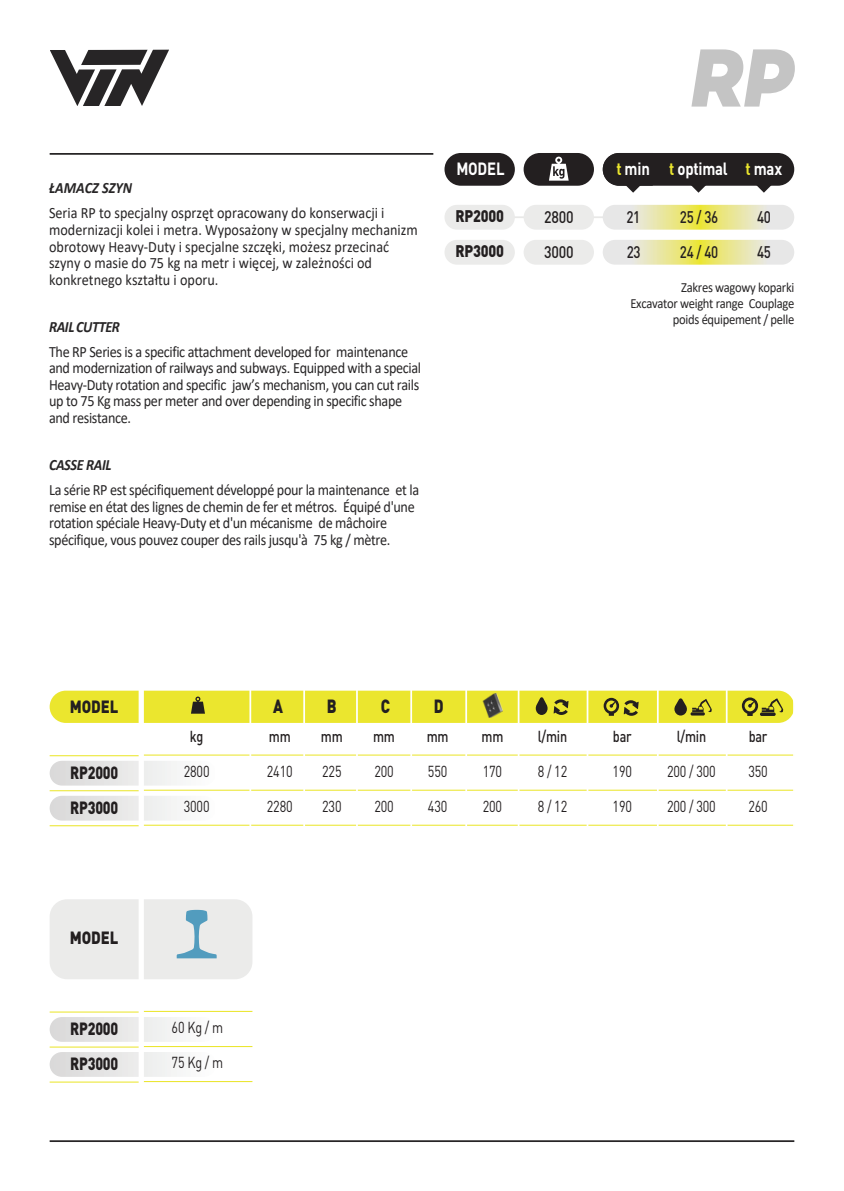
<style>
.page{position:relative;width:844px;height:1191px;background:#fff}
.page>*{position:absolute;margin:0;border:0;box-sizing:border-box;transform-origin:0 0}
.t1{font:italic 800 84px "Campton";color:#c4c4c4;scale:.9 1}
.t2{font:900 18.9px "DIN";color:#231f20;scale:.8 1}
.t3{font:900 17.5px/35px "DIN";letter-spacing:-.015em;color:#231f20;scale:.8 1}
.t4{font:700 17.5px "DIN";letter-spacing:-.015em;color:#fff;scale:.85 1}
.t5{font:900 17.5px "DIN";letter-spacing:-.015em;color:#231f20;scale:.85 1}
.t6{font:500 16.62px "DIN";letter-spacing:-.015em;color:#231f20;scale:.8 1}
.t7{font:900 16.62px/35px "DIN";letter-spacing:-.015em;color:#231f20;scale:.85 1}
.t8{font:500 16.62px "DIN";letter-spacing:-.015em;color:#231f20;scale:.85 1}
.t9{font:15.75px/16.6px "Calibri";letter-spacing:-.025em;color:#272526;scale:.9 1}
.t10{font:15.75px/16.6px "Calibri";color:#272526;scale:.9 1}
.t11{font:15.75px "DIN";letter-spacing:-.015em;color:#231f20;scale:.8 1}
.t12{font:500 15.75px "DIN";letter-spacing:-.015em;color:#231f20;scale:.8 1}
.t13{font:14px/15.8px "Calibri";letter-spacing:-.025em;color:#272526;text-align:right;scale:.9 1}
.s1{font-weight:700;font-style:italic}
.s2{color:#ebe62e}
</style>
<div class="page">
<svg style="left:50px;top:49px;width:119px;height:57px"></svg>
<hr style="left:50px;top:1140px;width:744px;height:2px;background:#272526">
<hr style="left:50px;top:153px;width:383px;height:2px;background:#272526">
<svg style="left:50px;top:1052px;width:127px;height:24px"></svg>
<svg style="left:50px;top:1017px;width:127px;height:24px"></svg>
<svg style="left:50px;top:796px;width:127px;height:24px"></svg>
<svg style="left:50px;top:761px;width:127px;height:24px"></svg>
<div style="left:50px;top:690px;width:744px;height:33px;background:#ebe62e;border-radius:16px"></div>
<hr style="left:50px;top:755px;width:89px;height:1px;background:#ebe62e">
<hr style="left:50px;top:790px;width:89px;height:1px;background:#ebe62e">
<hr style="left:50px;top:825px;width:89px;height:1px;background:#ebe62e">
<hr style="left:141px;top:754px;width:653px;height:1px;background:#ebe62e">
<hr style="left:141px;top:789px;width:653px;height:1px;background:#ebe62e">
<hr style="left:141px;top:824px;width:653px;height:1px;background:#ebe62e">
<hr style="left:249px;top:688px;width:2px;height:143px;background:#fff">
<hr style="left:303px;top:688px;width:2px;height:143px;background:#fff">
<hr style="left:356px;top:688px;width:2px;height:143px;background:#fff">
<hr style="left:410px;top:688px;width:2px;height:143px;background:#fff">
<hr style="left:465px;top:688px;width:2px;height:143px;background:#fff">
<hr style="left:586px;top:688px;width:2px;height:143px;background:#fff">
<hr style="left:656px;top:688px;width:2px;height:143px;background:#fff">
<div style="left:139px;top:688px;width:5px;height:144px;background:#fff"></div>
<hr style="left:517px;top:688px;width:2px;height:143px;background:#fff">
<hr style="left:725px;top:688px;width:2px;height:143px;background:#fff">
<img style="left:482px;top:694px;width:20px;height:23px">
<svg style="left:553px;top:699px;width:15px;height:16px"></svg>
<svg style="left:674px;top:698px;width:12px;height:17px"></svg>
<svg style="left:191px;top:696px;width:14px;height:17px"></svg>
<hr style="left:690px;top:712px;width:14px;height:3px;background:#231f20">
<svg style="left:692px;top:699px;width:19px;height:14px"></svg>
<svg style="left:603px;top:698px;width:35px;height:18px"></svg>
<svg style="left:535px;top:697px;width:12px;height:18px"></svg>
<svg style="left:741px;top:697px;width:42px;height:19px"></svg>
<hr style="left:793px;top:688px;width:1px;height:143px;background:#fff">
<div style="left:50px;top:899px;width:202px;height:80px;background:#ebebea;border-radius:17px"></div>
<hr style="left:50px;top:1011px;width:89px;height:1px;background:#ebe62e">
<hr style="left:50px;top:1046px;width:89px;height:1px;background:#ebe62e">
<hr style="left:50px;top:1081px;width:89px;height:1px;background:#ebe62e">
<hr style="left:141px;top:1011px;width:111px;height:1px;background:#ebe62e">
<hr style="left:141px;top:1046px;width:111px;height:1px;background:#ebe62e">
<hr style="left:141px;top:1081px;width:111px;height:1px;background:#ebe62e">
<div style="left:139px;top:893px;width:5px;height:195px;background:#fff"></div>
<svg style="left:177px;top:910px;width:40px;height:48px"></svg>
<hr style="left:510px;top:216px;width:97px;height:2px;background:#e8e8e7">
<div style="left:602px;top:153px;width:192px;height:33px;background:#231f20;border-radius:16px"></div>
<div style="left:444px;top:240px;width:70px;height:25px;background:#ebebea;border-radius:12px"></div>
<div style="left:444px;top:205px;width:70px;height:25px;background:#ebebea;border-radius:12px"></div>
<svg style="left:603px;top:205px;width:191px;height:25px;background:#e9e7ad"></svg>
<svg style="left:603px;top:240px;width:191px;height:25px;background:#e9e7ad"></svg>
<svg style="left:687px;top:185px;width:22px;height:8px"></svg>
<svg style="left:752px;top:185px;width:22px;height:8px"></svg>
<svg style="left:602px;top:153px;width:50px;height:40px"></svg>
<div style="left:444px;top:153px;width:70px;height:33px;background:#231f20;border-radius:16px"></div>
<div style="left:523px;top:240px;width:70px;height:25px;background:#ebebea;border-radius:12px"></div>
<div style="left:523px;top:205px;width:70px;height:25px;background:#ebebea;border-radius:12px"></div>
<div style="left:523px;top:153px;width:70px;height:33px;background:#231f20;border-radius:16px"></div>
<svg style="left:549px;top:157px;width:19px;height:24px"></svg>
<p class="t10" style="left:49px;top:175px;width:374px;line-height:24.8px"><span class="s1">ŁAMACZ SZYN<br></span>Seria RP to specjalny osprzęt opracowany do konserwacji i</p>
<p class="t10" style="left:49px;top:221px;width:411px">modernizacji kolei i metra. Wyposażony w specjalny mechanizm obrotowy Heavy-Duty i specjalne szczęki, możesz przecinać szyny o masie do 75 kg na metr i więcej, w zależności od konkretnego kształtu i oporu.</p>
<p class="t9" style="left:49px;top:314px;width:400px;line-height:24.8px"><span class="s1">RAIL CUTTER<br></span>The RP Series is a specific attachment developed for maintenance</p>
<p class="t9" style="left:49px;top:359px;width:415px">and modernization of railways and subways. Equipped with a special Heavy-Duty rotation and specific jaw’s mechanism, you can cut rails up to 75 Kg mass per meter and over depending in specific shape and resistance.</p>
<p class="t9" style="left:49px;top:452px;width:412px;line-height:24.8px"><span class="s1">CASSE RAIL<br></span>La série RP est spécifiquement développé pour la maintenance et la</p>
<p class="t9" style="left:49px;top:497px;width:407px">remise en état des lignes de chemin de fer et métros. Équipé d'une rotation spéciale Heavy-Duty et d'un mécanisme de mâchoire spécifique, vous pouvez couper des rails jusqu'à 75 kg / mètre.</p>
<p class="t4" style="left:456px;top:163px;width:58px">MODEL</p>
<p class="t7" style="left:455px;top:200px;width:58px">RP2000<br>RP3000</p>
<p class="t1" style="left:690px;top:36px;width:117px">RP</p>
<p class="t4" style="left:616px;top:163px;width:196px"><span class="s2">t</span> min <span class="s2">t</span> optimal <span class="s2">t</span> max</p>
<p class="t8" style="left:544px;top:211px;width:36px">2800</p>
<p class="t6" style="left:626px;top:211px;width:19px">21</p>
<p class="t6" style="left:679px;top:211px;width:50px">25 / 36</p>
<p class="t6" style="left:756px;top:211px;width:19px">40</p>
<p class="t8" style="left:544px;top:246px;width:36px">3000</p>
<p class="t6" style="left:626px;top:246px;width:19px">23</p>
<p class="t6" style="left:679px;top:246px;width:50px">24 / 40</p>
<p class="t6" style="left:756px;top:246px;width:19px">45</p>
<p class="t13" style="left:630px;top:279px;width:184px">Zakres wagowy koparki<br>Excavator weight range Couplage poids équipement / pelle</p>
<p class="t5" style="left:70px;top:700px;width:59px">MODEL</p>
<p class="t2" style="left:273px;top:699px;width:14px">A</p>
<p class="t2" style="left:327px;top:699px;width:14px">B</p>
<p class="t2" style="left:380px;top:699px;width:13px">C</p>
<p class="t2" style="left:434px;top:699px;width:14px">D</p>
<p class="t3" style="left:70px;top:756px;width:61px">RP2000<br>RP3000</p>
<p class="t5" style="left:70px;top:931px;width:59px">MODEL</p>
<p class="t3" style="left:70px;top:1012px;width:61px">RP2000<br>RP3000</p>
<p class="t12" style="left:190px;top:731px;width:18px">kg</p>
<p class="t12" style="left:269px;top:731px;width:29px">mm</p>
<p class="t12" style="left:321px;top:731px;width:29px">mm</p>
<p class="t12" style="left:373px;top:731px;width:29px">mm</p>
<p class="t12" style="left:426px;top:731px;width:29px">mm</p>
<p class="t12" style="left:481px;top:731px;width:29px">mm</p>
<p class="t12" style="left:537px;top:731px;width:38px">l/min</p>
<p class="t12" style="left:612px;top:731px;width:25px">bar</p>
<p class="t12" style="left:676px;top:731px;width:38px">l/min</p>
<p class="t12" style="left:748px;top:731px;width:25px">bar</p>
<p class="t11" style="left:184px;top:766px;width:34px">2800</p>
<p class="t11" style="left:267px;top:766px;width:34px">2410</p>
<p class="t11" style="left:322px;top:766px;width:26px">225</p>
<p class="t11" style="left:374px;top:766px;width:26px">200</p>
<p class="t11" style="left:428px;top:766px;width:26px">550</p>
<p class="t11" style="left:482px;top:766px;width:26px">170</p>
<p class="t11" style="left:537px;top:766px;width:38px">8 / 12</p>
<p class="t11" style="left:612px;top:766px;width:26px">190</p>
<p class="t11" style="left:667px;top:766px;width:62px">200 / 300</p>
<p class="t11" style="left:748px;top:766px;width:26px">350</p>
<p class="t11" style="left:184px;top:801px;width:34px">3000</p>
<p class="t11" style="left:267px;top:801px;width:34px">2280</p>
<p class="t11" style="left:322px;top:801px;width:26px">230</p>
<p class="t11" style="left:374px;top:801px;width:26px">200</p>
<p class="t11" style="left:428px;top:801px;width:26px">430</p>
<p class="t11" style="left:482px;top:801px;width:26px">200</p>
<p class="t11" style="left:537px;top:801px;width:38px">8 / 12</p>
<p class="t11" style="left:612px;top:801px;width:26px">190</p>
<p class="t11" style="left:667px;top:801px;width:62px">200 / 300</p>
<p class="t11" style="left:748px;top:801px;width:26px">260</p>
<p class="t11" style="left:171px;top:1022px;width:66px">60 Kg / m</p>
<p class="t11" style="left:171px;top:1057px;width:66px">75 Kg / m</p>
</div>
